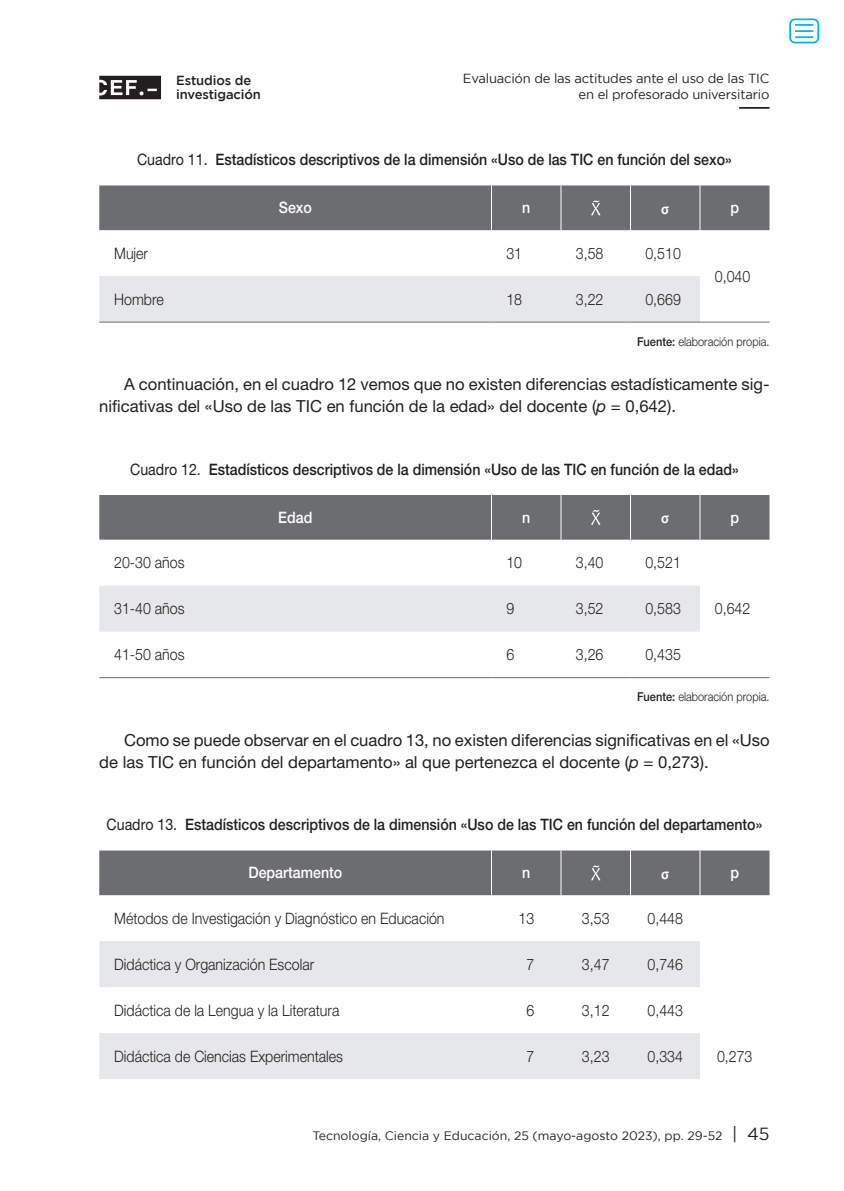
<style>
.page{position:relative;width:844px;height:1191px;background:#fff}
.page>*{position:absolute;margin:0;border:0;box-sizing:border-box;transform-origin:0 0}
.texto_normal__espaci{font:16.62px/21.9px "Helvetica Neue LT Std";color:#231f20}
.texto_normal{font:16.62px/21.9px "Helvetica Neue LT Std";color:#231f20}
.Tablas_y_gráficos{font:300 15.75px "Helvetica Neue LT Std";color:#231f20;scale:.9 1}
.Tablas_título{font:500 15.75px "Helvetica Neue LT Std";color:#231f20;scale:.9 1}
.Cabeceras_tablas_y_g{font:500 15.75px "Helvetica Neue LT Std";color:#fff;scale:.9 1}
.Cabeceras_tablas_y_g-2{font:700 15.75px "Candara";color:#fff;scale:.9 1}
.t1{font:13.12px/16.6px "Gotham";letter-spacing:-.015em;color:#231f20;text-align:right}
.t2{font:500 13.12px/14.2px "Gotham";letter-spacing:-.01em;color:#231f20}
.t3{font:12.25px "Gotham";color:#231f20}
.Fuente_tablas_y_graf{font:300 12.25px "Helvetica Neue LT Std";color:#231f20;scale:.9 1}
.s1{font-weight:400}
.s2{font-weight:500}
.s3{font-style:italic}
.s4{font-size:17.5px}
</style>
<div class="page">
<svg style="left:99px;top:76px;width:62px;height:23px"></svg>
<hr style="left:739px;top:107px;width:30px;height:2px;background:#231f20">
<div style="left:99px;top:276px;width:600px;height:46px;background:#e6e7e9"></div>
<hr style="left:699px;top:322px;width:70px;height:1px;background:#6c6d70">
<hr style="left:99px;top:322px;width:392px;height:1px;background:#6c6d70">
<hr style="left:491px;top:322px;width:70px;height:1px;background:#6c6d70">
<hr style="left:561px;top:322px;width:69px;height:1px;background:#6c6d70">
<hr style="left:630px;top:322px;width:69px;height:1px;background:#6c6d70">
<div style="left:99px;top:185px;width:670px;height:45px;background:#6c6d70"></div>
<div style="left:99px;top:586px;width:600px;height:45px;background:#e6e7e9"></div>
<hr style="left:699px;top:677px;width:70px;height:1px;background:#6c6d70">
<hr style="left:99px;top:677px;width:392px;height:1px;background:#6c6d70">
<hr style="left:491px;top:677px;width:70px;height:1px;background:#6c6d70">
<hr style="left:561px;top:677px;width:69px;height:1px;background:#6c6d70">
<hr style="left:630px;top:677px;width:69px;height:1px;background:#6c6d70">
<div style="left:99px;top:495px;width:670px;height:44px;background:#6c6d70"></div>
<svg style="left:99px;top:941px;width:600px;height:138px;fill:#e6e7e9"></svg>
<div style="left:99px;top:850px;width:670px;height:45px;background:#6c6d70"></div>
<div style="left:789px;top:18px;width:30px;height:25px;border:2px solid #00b6de;border-radius:5px"></div>
<svg style="left:795px;top:24px;width:18px;height:14px"></svg>
<p class="t2" style="left:176px;top:73px;width:86px">Estudios de investigación</p>
<p class="t1" style="left:463px;top:69px;width:308px">Evaluación de las actitudes ante el uso de las TIC en el profesorado universitario</p>
<p class="Tablas_título" style="left:137px;top:150px;width:662px"><span class="s1">Cuadro 11.</span> Estadísticos descriptivos de la dimensión «Uso de las TIC en función del sexo»</p>
<p class="Cabeceras_tablas_y_g" style="left:279px;top:198px;width:38px">Sexo</p>
<p class="Cabeceras_tablas_y_g" style="left:522px;top:198px;width:11px">n</p>
<p class="Cabeceras_tablas_y_g-2" style="left:661px;top:198px;width:11px">σ</p>
<p class="Cabeceras_tablas_y_g" style="left:730px;top:198px;width:11px">p</p>
<p class="Tablas_y_gráficos" style="left:114px;top:243px;width:39px">Mujer</p>
<p class="Tablas_y_gráficos" style="left:506px;top:243px;width:19px">31</p>
<p class="Tablas_y_gráficos" style="left:575px;top:243px;width:32px">3,58</p>
<p class="Tablas_y_gráficos" style="left:645px;top:243px;width:41px">0,510</p>
<p class="Tablas_y_gráficos" style="left:714px;top:266px;width:41px">0,040</p>
<p class="Tablas_y_gráficos" style="left:114px;top:289px;width:57px">Hombre</p>
<p class="Tablas_y_gráficos" style="left:506px;top:289px;width:19px">18</p>
<p class="Tablas_y_gráficos" style="left:575px;top:289px;width:32px">3,22</p>
<p class="Tablas_y_gráficos" style="left:645px;top:289px;width:41px">0,669</p>
<p class="Fuente_tablas_y_graf" style="left:637px;top:334px;width:149px"><span class="s2">Fuente:</span> elaboración propia.</p>
<p class="texto_normal" style="left:99px;top:373px;width:671px;text-indent:25px">A continuación, en el cuadro 12 vemos que no existen diferencias estadísticamente sig&shy;nificativas del «Uso de las TIC en función de la edad» del docente (<span class="s3">p</span> = 0,642).</p>
<p class="Tablas_título" style="left:130px;top:459px;width:677px"><span class="s1">Cuadro 12.</span> Estadísticos descriptivos de la dimensión «Uso de las TIC en función de la edad»</p>
<p class="Cabeceras_tablas_y_g" style="left:278px;top:508px;width:39px">Edad</p>
<p class="Cabeceras_tablas_y_g" style="left:522px;top:508px;width:11px">n</p>
<p class="Cabeceras_tablas_y_g-2" style="left:661px;top:508px;width:11px">σ</p>
<p class="Cabeceras_tablas_y_g" style="left:730px;top:508px;width:11px">p</p>
<p class="Tablas_y_gráficos" style="left:114px;top:553px;width:80px">20-30 años</p>
<p class="Tablas_y_gráficos" style="left:506px;top:553px;width:19px">10</p>
<p class="Tablas_y_gráficos" style="left:575px;top:553px;width:32px">3,40</p>
<p class="Tablas_y_gráficos" style="left:645px;top:553px;width:41px">0,521</p>
<p class="Tablas_y_gráficos" style="left:114px;top:599px;width:80px">31-40 años</p>
<p class="Tablas_y_gráficos" style="left:506px;top:599px;width:10px">9</p>
<p class="Tablas_y_gráficos" style="left:575px;top:599px;width:32px">3,52</p>
<p class="Tablas_y_gráficos" style="left:645px;top:599px;width:41px">0,583</p>
<p class="Tablas_y_gráficos" style="left:714px;top:599px;width:41px">0,642</p>
<p class="Tablas_y_gráficos" style="left:114px;top:645px;width:80px">41-50 años</p>
<p class="Tablas_y_gráficos" style="left:506px;top:645px;width:10px">6</p>
<p class="Tablas_y_gráficos" style="left:575px;top:645px;width:32px">3,26</p>
<p class="Tablas_y_gráficos" style="left:645px;top:645px;width:41px">0,435</p>
<p class="Fuente_tablas_y_graf" style="left:637px;top:689px;width:149px"><span class="s2">Fuente:</span> elaboración propia.</p>
<p class="texto_normal__espaci" style="left:99px;top:729px;width:671px;text-indent:25px">Como se puede observar en el cuadro 13, no existen diferencias significativas en el «Uso de las TIC en función del departamento» al que pertenezca el docente (<span class="s3">p</span> = 0,273).</p>
<p class="Tablas_título" style="left:106px;top:815px;width:729px"><span class="s1">Cuadro 13.</span> Estadísticos descriptivos de la dimensión «Uso de las TIC en función del departamento»</p>
<p class="Cabeceras_tablas_y_g" style="left:248px;top:863px;width:106px">Departamento</p>
<p class="Cabeceras_tablas_y_g" style="left:522px;top:863px;width:11px">n</p>
<p class="Cabeceras_tablas_y_g-2" style="left:661px;top:863px;width:11px">σ</p>
<p class="Cabeceras_tablas_y_g" style="left:730px;top:863px;width:11px">p</p>
<p class="Tablas_y_gráficos" style="left:114px;top:908px;width:368px">Métodos de Investigación y Diagnóstico en Educación</p>
<p class="Tablas_y_gráficos" style="left:518px;top:908px;width:19px">13</p>
<p class="Tablas_y_gráficos" style="left:581px;top:908px;width:32px">3,53</p>
<p class="Tablas_y_gráficos" style="left:647px;top:908px;width:41px">0,448</p>
<p class="Tablas_y_gráficos" style="left:114px;top:954px;width:224px">Didáctica y Organización Escolar</p>
<p class="Tablas_y_gráficos" style="left:526px;top:954px;width:10px">7</p>
<p class="Tablas_y_gráficos" style="left:581px;top:954px;width:32px">3,47</p>
<p class="Tablas_y_gráficos" style="left:647px;top:954px;width:41px">0,746</p>
<p class="Tablas_y_gráficos" style="left:114px;top:1000px;width:252px">Didáctica de la Lengua y la Literatura</p>
<p class="Tablas_y_gráficos" style="left:526px;top:1000px;width:10px">6</p>
<p class="Tablas_y_gráficos" style="left:581px;top:1000px;width:32px">3,12</p>
<p class="Tablas_y_gráficos" style="left:647px;top:1000px;width:41px">0,443</p>
<p class="Tablas_y_gráficos" style="left:114px;top:1046px;width:256px">Didáctica de Ciencias Experimentales</p>
<p class="Tablas_y_gráficos" style="left:526px;top:1046px;width:10px">7</p>
<p class="Tablas_y_gráficos" style="left:581px;top:1046px;width:32px">3,23</p>
<p class="Tablas_y_gráficos" style="left:647px;top:1046px;width:41px">0,334</p>
<p class="Tablas_y_gráficos" style="left:716px;top:1046px;width:41px">0,273</p>
<p class="t3" style="left:312px;top:1128px;width:458px">Tecnología, Ciencia y Educación, 25 (mayo-agosto 2023), pp. 29-52 <span class="s4">| 45</span></p>
</div>
